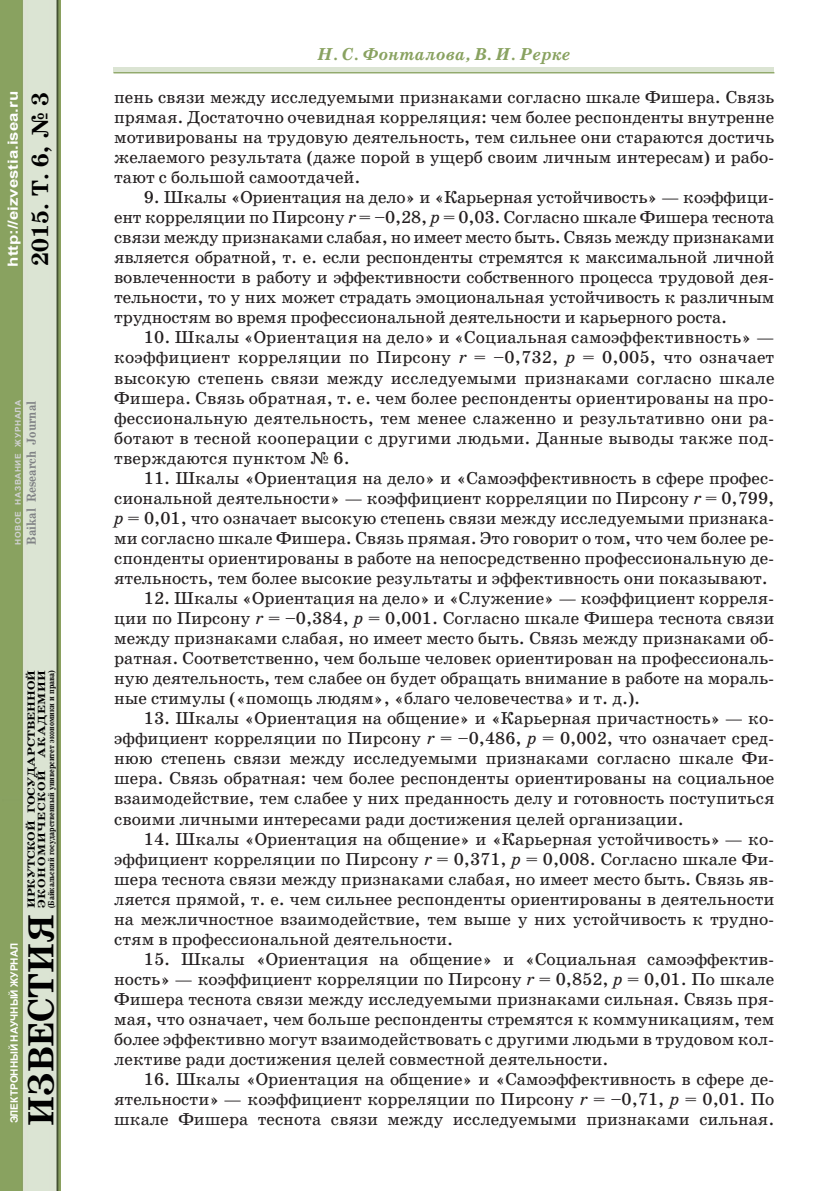
<style>
.page{position:relative;width:834px;height:1191px;background:#fff}
.page>*{position:absolute;margin:0;border:0;box-sizing:border-box;transform-origin:0 0}
.t1{font:700 36.75px "School Book C";color:#000}
.t2{font:700 23.62px "School Book C";color:#000}
.t3{font:17.5px/20.1px "School Book C";color:#231f20;text-align:justify}
.t4{font:italic 700 17.5px "School Book C";color:#89a260}
.t5{font:700 14px "Arial";color:#fff;scale:1.2 1}
.t6{font:700 13.12px "School Book C";color:#808285;scale:.9 1}
.t7{font:700 10.5px/10.5px "School Book C";color:#000;scale:1.25 1}
.t8{font:700 10.15px "Arial";color:#fff}
.t9{font:700 8.75px "School Book C";color:#000;scale:.85 1}
.t10{font:700 7.88px "Arial";letter-spacing:.075em;color:#d1d2d4;scale:1.07 1}
.s1{font-style:italic}
</style>
<div class="page">
<div style="left:113px;top:68px;width:661px;height:5px;background:#dbe4d3"></div>
<img style="left:0;top:0;width:61px;height:1191px">
<hr style="left:113px;top:72px;width:661px;height:1px;background:#89a260">
<p class="t5" style="left:4px;top:267px;width:148px;rotate:-90deg">http://eizvestia.isea.ru</p>
<h2 class="t2" style="left:27px;top:266px;width:176px;rotate:-90deg">2015. Т. 6, № 3</h2>
<p class="t10" style="left:13px;top:544px;width:137px;rotate:-90deg">НОВОЕ НАЗВАНИЕ ЖУРНАЛА</p>
<p class="t6" style="left:24px;top:544px;width:161px;rotate:-90deg">Baikal Research Journal</p>
<p class="t7" style="left:26px;top:908px;width:192px;rotate:-90deg">ИРКУТСКОЙ ГОСУДАРСТВЕННОЙ<br>ЭКОНОМИЧЕСКОЙ АКАДЕМИИ</p>
<p class="t9" style="left:46px;top:908px;width:282px;rotate:-90deg">(Байкальский государственный университет экономики и права)</p>
<p class="t8" style="left:8px;top:1123px;width:182px;rotate:-90deg">ЭЛЕКТРОННЫЙ НАУЧНЫЙ ЖУРНАЛ</p>
<h1 class="t1" style="left:21px;top:1125px;width:213px;rotate:-90deg">ИЗВЕСТИЯ</h1>
<p class="t4" style="left:317px;top:44px;width:254px">Н. С. Фонталова, В. И. Рерке</p>
<p class="t3" style="left:114px;top:87px;width:661px">пень связи между исследуемыми признаками согласно шкале Фишера. Связь прямая. Достаточно очевидная корреляция: чем более респонденты внутренне мотивированы на трудовую деятельность, тем сильнее они стараются достичь желаемого результата (даже порой в ущерб своим личным интересам) и рабо&shy;тают с большой самоотдачей.</p>
<p class="t3" style="left:114px;top:187px;width:661px;text-indent:30px">9. Шкалы «Ориентация на дело» и «Карьерная устойчивость» — коэффици&shy;ент корреляции по Пирсону <span class="s1">r</span> = –0,28, <span class="s1">p</span> = 0,03. Согласно шкале Фишера теснота связи между признаками слабая, но имеет место быть. Связь между признаками является обратной, т. е. если респонденты стремятся к максимальной личной вовлеченности в работу и эффективности собственного процесса трудовой дея&shy;тельности, то у них может страдать эмоциональная устойчивость к различным трудностям во время профессиональной деятельности и карьерного роста.</p>
<p class="t3" style="left:114px;top:328px;width:661px;text-indent:30px">10. Шкалы «Ориентация на дело» и «Социальная самоэффективность» — коэффициент корреляции по Пирсону <span class="s1">r</span> = –0,732, <span class="s1">p</span> = 0,005, что означает высокую степень связи между исследуемыми признаками согласно шкале Фишера. Связь обратная, т. е. чем более респонденты ориентированы на про&shy;фессиональную деятельность, тем менее слаженно и результативно они ра&shy;ботают в тесной кооперации с другими людьми. Данные выводы также под&shy;тверждаются пунктом № 6.</p>
<p class="t3" style="left:114px;top:468px;width:661px;text-indent:30px">11. Шкалы «Ориентация на дело» и «Самоэффективность в сфере профес&shy;сиональной деятельности» — коэффициент корреляции по Пирсону <span class="s1">r</span> = 0,799, <span class="s1">p</span> = 0,01, что означает высокую степень связи между исследуемыми признака&shy;ми согласно шкале Фишера. Связь прямая. Это говорит о том, что чем более ре&shy;спонденты ориентированы в работе на непосредственно профессиональную де&shy;ятельность, тем более высокие результаты и эффективность они показывают.</p>
<p class="t3" style="left:114px;top:588px;width:661px;text-indent:30px">12. Шкалы «Ориентация на дело» и «Служение» — коэффициент корреля&shy;ции по Пирсону <span class="s1">r</span> = –0,384, <span class="s1">p</span> = 0,001. Согласно шкале Фишера теснота связи между признаками слабая, но имеет место быть. Связь между признаками об&shy;ратная. Соответственно, чем больше человек ориентирован на профессиональ&shy;ную деятельность, тем слабее он будет обращать внимание в работе на мораль&shy;ные стимулы («помощь людям», «благо человечества» и т. д.).</p>
<p class="t3" style="left:114px;top:708px;width:661px;text-indent:30px">13. Шкалы «Ориентация на общение» и «Карьерная причастность» — ко&shy;эффициент корреляции по Пирсону <span class="s1">r</span> = –0,486, <span class="s1">p</span> = 0,002, что означает сред&shy;нюю степень связи между исследуемыми признаками согласно шкале Фи&shy;шера. Связь обратная: чем более респонденты ориентированы на социальное взаимодействие, тем слабее у них преданность делу и готовность поступиться своими личными интересами ради достижения целей организации.</p>
<p class="t3" style="left:114px;top:829px;width:661px;text-indent:30px">14. Шкалы «Ориентация на общение» и «Карьерная устойчивость» — ко&shy;эффициент корреляции по Пирсону <span class="s1">r</span> = 0,371, <span class="s1">p</span> = 0,008. Согласно шкале Фи&shy;шера теснота связи между признаками слабая, но имеет место быть. Связь яв&shy;ляется прямой, т. е. чем сильнее респонденты ориентированы в деятельности на межличностное взаимодействие, тем выше у них устойчивость к трудно&shy;стям в профессиональной деятельности.</p>
<p class="t3" style="left:114px;top:949px;width:661px;text-indent:30px">15. Шкалы «Ориентация на общение» и «Социальная самоэффектив&shy;ность» — коэффициент корреляции по Пирсону <span class="s1">r</span> = 0,852, <span class="s1">p</span> = 0,01. По шкале Фишера теснота связи между исследуемыми признаками сильная. Связь пря&shy;мая, что означает, чем больше респонденты стремятся к коммуникациям, тем более эффективно могут взаимодействовать с другими людьми в трудовом кол&shy;лективе ради достижения целей совместной деятельности.</p>
<p class="t3" style="left:114px;top:1069px;width:661px;text-indent:30px">16. Шкалы «Ориентация на общение» и «Самоэффективность в сфере де&shy;ятельности» — коэффициент корреляции по Пирсону <span class="s1">r</span> = –0,71, <span class="s1">p</span> = 0,01. По шкале Фишера теснота связи между исследуемыми признаками сильная.</p>
</div>
